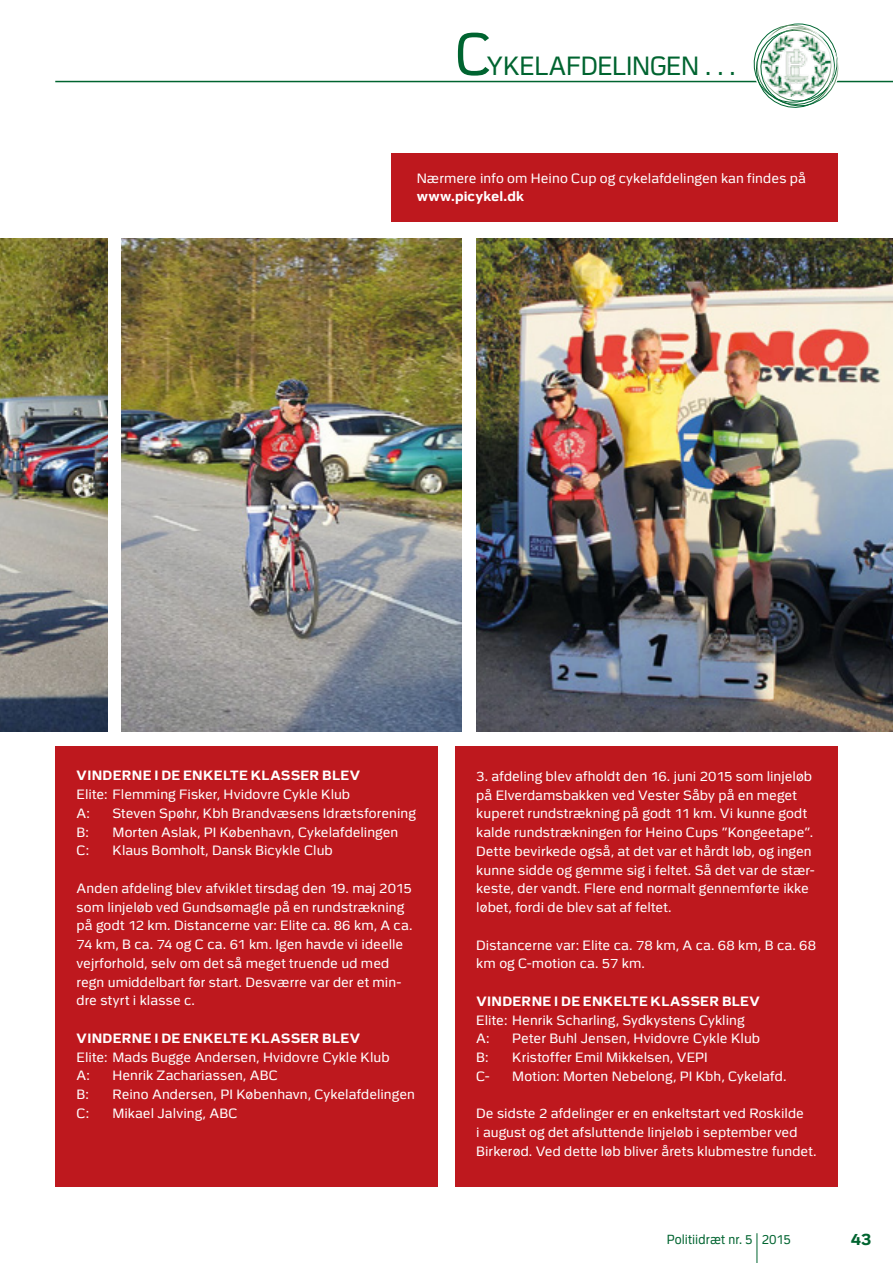
<style>
.page{position:relative;width:893px;height:1263px;background:#fff}
.page>*{position:absolute;margin:0;border:0;box-sizing:border-box;transform-origin:0 0}
.t1{font:59.4px "Politi";color:#006430;scale:.91 1}
.t2{font:26.4px "Politi";letter-spacing:-.01em;color:#006430;scale:.91 1}
.t3{font:700 16.5px "Politi";color:#006430}
.t4{font:13.5px/18.8px "Politi";letter-spacing:.005em;color:#fff}
.t5{font:700 13.5px "Politi";letter-spacing:.025em;color:#fff}
.t6{font:13.2px "Politi";letter-spacing:.005em;color:#006430;scale:.91 1}
</style>
<div class="page">
<hr style="left:55px;top:81px;width:838px;height:1px;background:#006430">
<hr style="left:757px;top:1233px;width:1px;height:30px;background:#006430">
<svg style="left:749px;top:23px;width:94px;height:85px"></svg>
<div style="left:55px;top:746px;width:383px;height:440px;background:#be181e"></div>
<div style="left:455px;top:746px;width:383px;height:440px;background:#be181e"></div>
<img style="left:0;top:238px;width:108px;height:493px">
<img style="left:122px;top:238px;width:340px;height:493px">
<img style="left:476px;top:238px;width:417px;height:493px">
<div style="left:391px;top:153px;width:447px;height:68px;background:#be181e"></div>
<h1 class="t1" style="left:455px;top:22px;width:42px">C</h1>
<h2 class="t2" style="left:487px;top:51px;width:271px">YKELAFDELINGEN . . .</h2>
<p class="t4" style="left:417px;top:169px;width:391px">Nærmere info om Heino Cup og cykelafdelingen kan findes på</p>
<p class="t5" style="left:417px;top:189px;width:109px">www.picykel.dk</p>
<p class="t5" style="left:77px;top:768px;width:285px">VINDERNE I DE ENKELTE KLASSER BLEV</p>
<p class="t4" style="left:77px;top:785px;width:275px">Elite: Flemming Fisker, Hvidovre Cykle Klub<br>A:</p>
<p class="t4" style="left:113px;top:804px;width:305px">Steven Spøhr, Kbh Brandvæsens Idrætsforening</p>
<p class="t4" style="left:77px;top:823px;width:14px">B:</p>
<p class="t4" style="left:113px;top:823px;width:287px">Morten Aslak, PI København, Cykelafdelingen</p>
<p class="t4" style="left:77px;top:841px;width:14px">C:</p>
<p class="t4" style="left:113px;top:841px;width:222px">Klaus Bomholt, Dansk Bicykle Club</p>
<p class="t4" style="left:77px;top:879px;width:337px">Anden afdeling blev afviklet tirsdag den 19. maj 2015 som linjeløb ved Gundsømagle på en rundstrækning på godt 12 km. Distancerne var: Elite ca. 86 km, A ca.<br>74 km, B ca. 74 og C ca. 61 km. Igen havde vi ideelle vejrforhold, selv om det så meget truende ud med regn umiddelbart før start. Desværre var der et min&shy;dre styrt i klasse c.</p>
<p class="t5" style="left:77px;top:1031px;width:285px">VINDERNE I DE ENKELTE KLASSER BLEV</p>
<p class="t4" style="left:77px;top:1048px;width:314px">Elite: Mads Bugge Andersen, Hvidovre Cykle Klub<br>A:</p>
<p class="t4" style="left:113px;top:1066px;width:167px">Henrik Zachariassen, ABC</p>
<p class="t4" style="left:77px;top:1085px;width:14px">B:</p>
<p class="t4" style="left:113px;top:1085px;width:304px">Reino Andersen, PI København, Cykelafdelingen</p>
<p class="t4" style="left:77px;top:1104px;width:14px">C:</p>
<p class="t4" style="left:113px;top:1104px;width:127px">Mikael Jalving, ABC</p>
<p class="t4" style="left:476px;top:767px;width:340px">3. afdeling blev afholdt den 16. juni 2015 som linjeløb på Elverdamsbakken ved Vester Såby på en meget kuperet rundstrækning på godt 11 km. Vi kunne godt kalde rundstrækningen for Heino Cups ”Kongeetape”.<br>Dette bevirkede også, at det var et hårdt løb, og ingen kunne sidde og gemme sig i feltet. Så det var de stær&shy;keste, der vandt. Flere end normalt gennemførte ikke løbet, fordi de blev sat af feltet.</p>
<p class="t4" style="left:476px;top:936px;width:341px">Distancerne var: Elite ca. 78 km, A ca. 68 km, B ca. 68 km og C-motion ca. 57 km.</p>
<p class="t5" style="left:476px;top:994px;width:285px">VINDERNE I DE ENKELTE KLASSER BLEV</p>
<p class="t4" style="left:476px;top:1011px;width:270px">Elite: Henrik Scharling, Sydkystens Cykling<br>A:</p>
<p class="t4" style="left:512px;top:1029px;width:249px">Peter Buhl Jensen, Hvidovre Cykle Klub</p>
<p class="t4" style="left:476px;top:1048px;width:14px">B:</p>
<p class="t4" style="left:512px;top:1048px;width:197px">Kristoffer Emil Mikkelsen, VEPI</p>
<p class="t4" style="left:476px;top:1067px;width:15px">C-</p>
<p class="t4" style="left:512px;top:1067px;width:274px">Motion: Morten Nebelong, PI Kbh, Cykelafd.</p>
<p class="t4" style="left:476px;top:1104px;width:340px">De sidste 2 afdelinger er en enkeltstart ved Roskilde<br>i august og det afsluttende linjeløb i september ved<br>Birkerød. Ved dette løb bliver årets klubmestre fundet.</p>
<p class="t6" style="left:667px;top:1232px;width:138px">Politiidræt nr. 5 2015</p>
<p class="t3" style="left:851px;top:1230px;width:22px">43</p>
</div>
